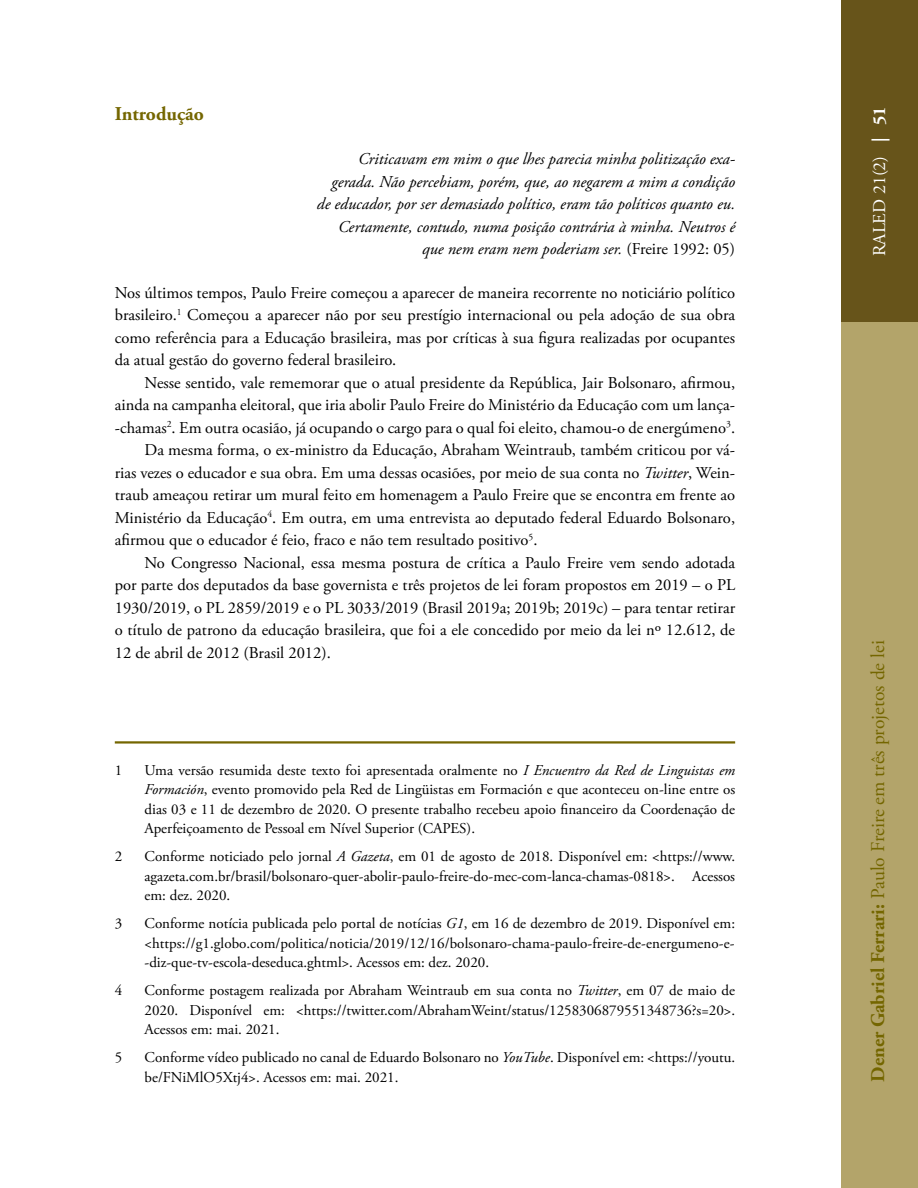
<style>
.page{position:relative;width:918px;height:1188px;background:#fff}
.page>*{position:absolute;margin:0;border:0;box-sizing:border-box;transform-origin:0 0}
.t1{font:19.5px "Adobe Garamond Pro";color:#746600}
.t2{font:700 19.5px "Adobe Garamond Pro";color:#746600}
.t3{font:18px "Adobe Garamond Pro";color:#fff}
.t4{font:16.5px/22.5px "Adobe Garamond Pro";color:#000;text-align:justify}
.t5{font:italic 16.5px/22.5px "Adobe Garamond Pro";color:#000;text-align:right}
.t6{font:16.5px "Adobe Garamond Pro";letter-spacing:-.03em;color:#000}
.t7{font:15px/19.5px "Adobe Garamond Pro";color:#000;text-align:justify}
.s1{font-style:normal}
.s2{font-style:italic}
.s3{font-weight:700}
</style>
<div class="page">
<div style="left:841px;top:0;width:77px;height:1188px;background:#b3a46a"></div>
<div style="left:841px;top:0;width:77px;height:322px;background:#67541a"></div>
<hr style="left:115px;top:741px;width:620px;height:3px;background:#746600">
<p class="t2" style="left:115px;top:103px;width:91px">Introdução</p>
<p class="t5" style="left:317px;top:148px;width:420px">Criticavam em mim o que lhes parecia minha politização exa&shy;gerada. Não percebiam, porém, que, ao negarem a mim a condição de educador, por ser demasiado político, eram tão políticos quanto eu.<br>Certamente, contudo, numa posição contrária à minha. Neutros é que nem eram nem poderiam ser. <span class="s1">(Freire 1992: 05)</span></p>
<p class="t4" style="left:115px;top:282px;width:622px">Nos últimos tempos, Paulo Freire começou a aparecer de maneira recorrente no noticiário político brasileiro.<sup>1</sup> Começou a aparecer não por seu prestígio internacional ou pela adoção de sua obra como referência para a Educação brasileira, mas por críticas à sua figura realizadas por ocupantes da atual gestão do governo federal brasileiro.</p>
<p class="t4" style="left:145px;top:372px;width:592px">Nesse sentido, vale rememorar que o atual presidente da República, Jair Bolsonaro, afirmou,</p>
<p class="t4" style="left:115px;top:395px;width:622px">ainda na campanha eleitoral, que iria abolir Paulo Freire do Ministério da Educação com um lança-</p>
<p class="t4" style="left:115px;top:417px;width:622px">-chamas<sup>2</sup>. Em outra ocasião, já ocupando o cargo para o qual foi eleito, chamou-o de energúmeno<sup>3</sup>.</p>
<p class="t4" style="left:145px;top:440px;width:592px">Da mesma forma, o ex-ministro da Educação, Abraham Weintraub, também criticou por vá-</p>
<p class="t4" style="left:115px;top:462px;width:622px">rias vezes o educador e sua obra. Em uma dessas ocasiões, por meio de sua conta no <span class="s2">Twitter</span>, Wein-</p>
<p class="t4" style="left:115px;top:485px;width:622px">traub ameaçou retirar um mural feito em homenagem a Paulo Freire que se encontra em frente ao</p>
<p class="t4" style="left:115px;top:507px;width:622px">Ministério da Educação<sup>4</sup>. Em outra, em uma entrevista ao deputado federal Eduardo Bolsonaro,</p>
<p class="t4" style="left:115px;top:530px;width:424px">afirmou que o educador é feio, fraco e não tem resultado positivo<sup>5</sup>.</p>
<p class="t6" style="left:145px;top:553px;width:592px">No Congresso Nacional, essa mesma postura de crítica a Paulo Freire vem sendo adotada</p>
<p class="t4" style="left:115px;top:575px;width:622px">por parte dos deputados da base governista e três projetos de lei foram propostos em 2019 – o PL</p>
<p class="t4" style="left:115px;top:597px;width:622px">1930/2019, o PL 2859/2019 e o PL 3033/2019 (Brasil 2019a; 2019b; 2019c) – para tentar retirar</p>
<p class="t4" style="left:115px;top:620px;width:622px">o título de patrono da educação brasileira, que foi a ele concedido por meio da lei nº 12.612, de</p>
<p class="t4" style="left:115px;top:642px;width:218px">12 de abril de 2012 (Brasil 2012).</p>
<p class="t7" style="left:115px;top:761px;width:9px">1</p>
<p class="t7" style="left:145px;top:761px;width:592px">Uma versão resumida deste texto foi apresentada oralmente no <span class="s2">I Encuentro da Red de Linguistas em Formación</span>, evento promovido pela Red de Lingüistas em Formación e que aconteceu on-line entre os dias 03 e 11 de dezembro de 2020. O presente trabalho recebeu apoio financeiro da Coordenação de Aperfeiçoamento de Pessoal em Nível Superior (CAPES).</p>
<p class="t7" style="left:115px;top:847px;width:9px">2</p>
<p class="t7" style="left:145px;top:847px;width:592px">Conforme noticiado pelo jornal <span class="s2">A Gazeta</span>, em 01 de agosto de 2018. Disponível em: &lt;https://www. agazeta.com.br/brasil/bolsonaro-quer-abolir-paulo-freire-do-mec-com-lanca-chamas-0818&gt;. Acessos em: dez. 2020.</p>
<p class="t7" style="left:115px;top:914px;width:9px">3</p>
<p class="t7" style="left:145px;top:914px;width:592px">Conforme notícia publicada pelo portal de notícias <span class="s2">G1</span>, em 16 de dezembro de 2019. Disponível em: &lt;https://g1.globo.com/politica/noticia/2019/12/16/bolsonaro-chama-paulo-freire-de-energumeno-e--diz-que-tv-escola-deseduca.ghtml&gt;. Acessos em: dez. 2020.</p>
<p class="t7" style="left:115px;top:981px;width:9px">4</p>
<p class="t7" style="left:145px;top:981px;width:592px">Conforme postagem realizada por Abraham Weintraub em sua conta no <span class="s2">Twitter</span>, em 07 de maio de 2020. Disponível em: &lt;https://twitter.com/AbrahamWeint/status/1258306879551348736?s=20&gt;.<br>Acessos em: mai. 2021.</p>
<p class="t7" style="left:115px;top:1048px;width:9px">5</p>
<p class="t7" style="left:145px;top:1048px;width:592px">Conforme vídeo publicado no canal de Eduardo Bolsonaro no <span class="s2">YouTube</span>. Disponível em: &lt;https://youtu. be/FNiMlO5Xtj4&gt;. Acessos em: mai. 2021.</p>
<p class="t3" style="left:869px;top:256px;width:151px;rotate:-90deg">RALED 21(2) <span class="s3">| 51</span></p>
<p class="t1" style="left:866px;top:1082px;width:443px;rotate:-90deg"><span class="s3">Dener Gabriel Ferrari:</span> Paulo Freire em três projetos de lei</p>
</div>
